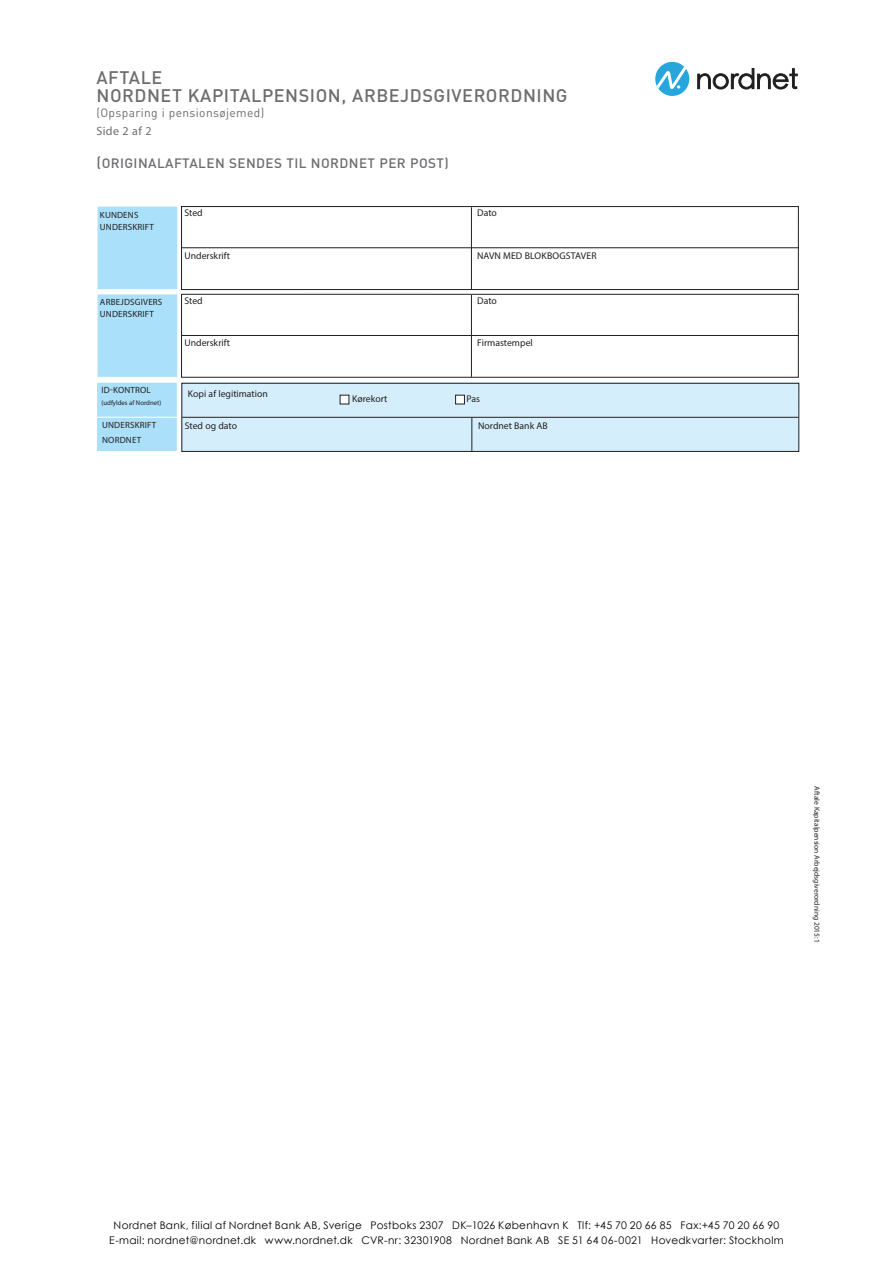
<style>
.page{position:relative;width:893px;height:1263px;background:#fff}
.page>*{position:absolute;margin:0;border:0;box-sizing:border-box;transform-origin:0 0}
.t1{font:500 18px/18px "DIN";letter-spacing:.03em;color:#6c6d70}
.t2{font:500 13.5px "DIN";letter-spacing:.03em;color:#6c6d70}
.t3{font:12px "DIN";letter-spacing:.03em;color:#6c6d70}
.t4{font:12px "Myriad Pro";letter-spacing:.03em;color:#6c6d70}
.t5{font:10.5px/15px "Century Gothic";letter-spacing:.025em;color:#000;text-align:center}
.t6{font:9.75px "Myriad Pro";color:#231f20}
.t7{font:9.75px "Myriad Pro";letter-spacing:.02em;color:#231f20}
.t8{font:9px/12px "Myriad Pro";letter-spacing:.02em;color:#231f20}
.t9{font:7.5px "Myriad Pro";color:#231f20}
.t10{font:6.75px "Myriad Pro";color:#231f20}
.s1{font-size:15px}
</style>
<div class="page">
<svg style="left:698px;top:68px;width:99px;height:21px"></svg>
<svg style="left:655px;top:62px;width:34px;height:34px"></svg>
<div style="left:181px;top:383px;width:618px;height:69px;background:#d4effb"></div>
<div style="left:97px;top:383px;width:80px;height:68px;background:#aae0f9"></div>
<div style="left:181px;top:383px;width:618px;height:69px;border:1px solid #231f20"></div>
<div style="left:98px;top:207px;width:79px;height:82px;background:#aae0f9"></div>
<div style="left:181px;top:206px;width:618px;height:84px;border:1px solid #231f20"></div>
<hr style="left:471px;top:207px;width:1px;height:82px;background:#231f20">
<hr style="left:181px;top:247px;width:618px;height:1px;background:#231f20">
<div style="left:340px;top:395px;width:9px;height:9px;background:#fff"></div>
<div style="left:456px;top:395px;width:8px;height:9px;background:#fff"></div>
<div style="left:455px;top:395px;width:10px;height:9px;border:1px solid #231f20"></div>
<hr style="left:182px;top:417px;width:616px;height:1px;background:#231f20">
<hr style="left:95px;top:417px;width:82px;height:1px;background:#fff">
<hr style="left:471px;top:418px;width:1px;height:33px;background:#231f20">
<div style="left:98px;top:294px;width:79px;height:83px;background:#aae0f9"></div>
<div style="left:181px;top:294px;width:618px;height:84px;border:1px solid #231f20"></div>
<hr style="left:471px;top:295px;width:1px;height:82px;background:#231f20">
<hr style="left:181px;top:335px;width:618px;height:1px;background:#231f20">
<h1 class="t1" style="left:97px;top:68px;width:473px">AFTALE<br>NORDNET KAPITALPENSION, ARBEJDSGIVERORDNING</h1>
<p class="t3" style="left:97px;top:105px;width:169px">(Opsparing i pensionsøjemed)</p>
<p class="t4" style="left:97px;top:124px;width:57px">Side 2 af 2</p>
<p class="t2" style="left:97px;top:155px;width:354px"><span class="s1">(</span>ORIGINALAFTALEN SENDES TIL NORDNET PER POST)</p>
<p class="t8" style="left:100px;top:208px;width:55px">KUNDENS<br>UNDERSKRIFT</p>
<p class="t6" style="left:184px;top:207px;width:20px">Sted</p>
<p class="t6" style="left:477px;top:207px;width:21px">Dato</p>
<p class="t6" style="left:184px;top:249px;width:47px">Underskrift</p>
<p class="t7" style="left:477px;top:249px;width:121px">NAVN MED BLOKBOGSTAVER</p>
<p class="t8" style="left:100px;top:296px;width:64px">ARBEJDSGIVERS<br>UNDERSKRIFT</p>
<p class="t6" style="left:184px;top:295px;width:20px">Sted</p>
<p class="t6" style="left:477px;top:295px;width:21px">Dato</p>
<p class="t6" style="left:184px;top:337px;width:47px">Underskrift</p>
<p class="t6" style="left:477px;top:337px;width:57px">Firmastempel</p>
<p class="t8" style="left:102px;top:384px;width:51px">ID-KONTROL</p>
<p class="t10" style="left:102px;top:399px;width:61px">(udfyldes af Nordnet)</p>
<p class="t6" style="left:188px;top:388px;width:81px">Kopi af legitimation</p>
<p class="t6" style="left:352px;top:393px;width:37px">Kørekort</p>
<p class="t6" style="left:466px;top:393px;width:15px">Pas</p>
<p class="t8" style="left:102px;top:417px;width:55px;line-height:15px">UNDERSKRIFT<br>NORDNET</p>
<p class="t6" style="left:185px;top:420px;width:54px">Sted og dato</p>
<p class="t6" style="left:478px;top:420px;width:71px">Nordnet Bank AB</p>
<p class="t9" style="left:822px;top:786px;width:158px;rotate:90deg">Aftale Kapitalpension Arbejdsgiverordning 2015:1</p>
<p class="t5" style="left:109px;top:1217px;width:676px">Nordnet Bank, filial af Nordnet Bank AB, Sverige Postboks 2307 DK–1026 København K Tlf: +45 70 20 66 85 Fax:+45 70 20 66 90<br>E-mail: nordnet@nordnet.dk www.nordnet.dk CVR-nr: 32301908 Nordnet Bank AB SE 51 64 06-0021 Hovedkvarter: Stockholm</p>
</div>
